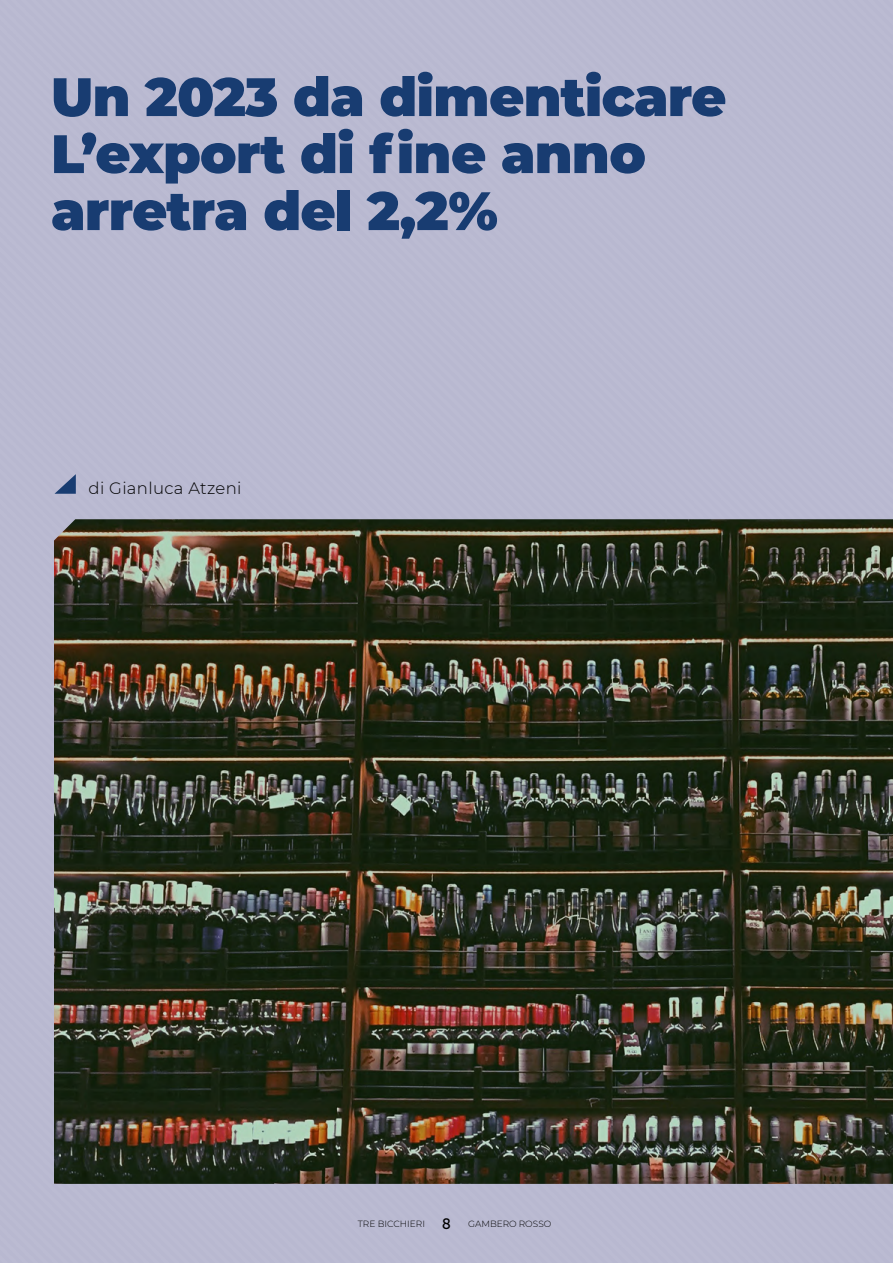
<style>
.page{position:relative;width:893px;height:1263px;background:#fff}
.page>*{position:absolute;margin:0;border:0;box-sizing:border-box;transform-origin:0 0}
.Titolone{font:900 54px "Montserrat";letter-spacing:-.015em;color:#183c71}
.Firma{font:300 16.5px "Montserrat";letter-spacing:.02em;color:#000}
.t1{font:300 9px "Montserrat";color:#000}
.s1{font-family:"Museo 500";font-weight:400;font-size:15px}
</style>
<div class="page">
<img style="left:54px;top:519px;width:839px;height:665px">
<svg style="left:55px;top:474px;width:21px;height:20px"></svg>
<p class="Titolone" style="left:51px;top:56px;width:677px">Un 2023 da dimenticare</p>
<p class="Titolone" style="left:51px;top:113px;width:596px">L’export di fine anno</p>
<p class="Titolone" style="left:51px;top:170px;width:448px">arretra del 2,2%</p>
<p class="Firma" style="left:89px;top:477px;width:154px">di Gianluca Atzeni</p>
<p class="t1" style="left:358px;top:1218px;width:195px">TRE BICCHIERI <span class="s1">8</span> GAMBERO ROSSO</p>
</div>
